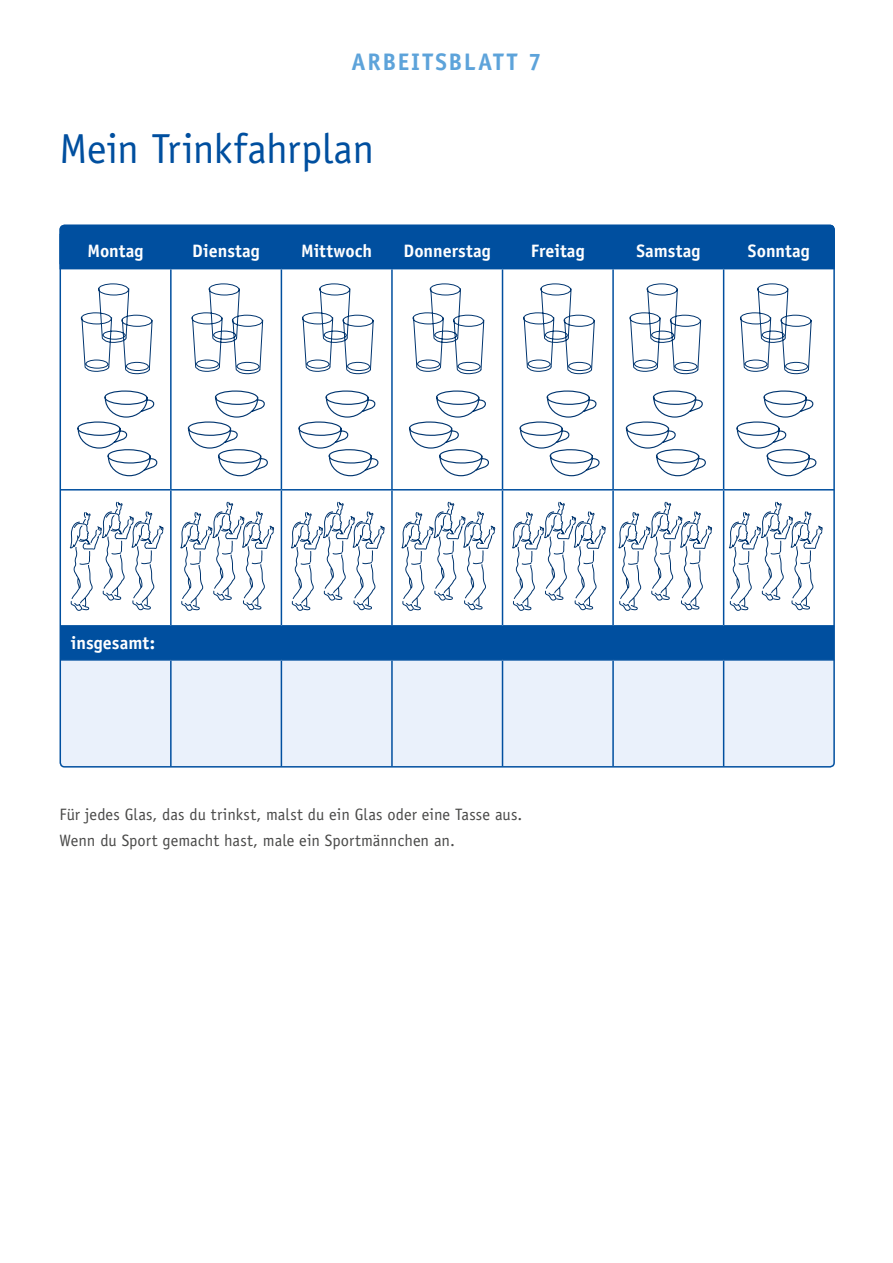
<style>
.page{position:relative;width:893px;height:1263px;background:#fff}
.page>*{position:absolute;margin:0;border:0;box-sizing:border-box;transform-origin:0 0}
.t1{font:42px "Officina Sans";letter-spacing:-.01em;color:#004f9f}
.t2{font:700 24px "Officina Sans";letter-spacing:.07em;color:#5da3da}
.t3{font:700 18px "Officina Sans";color:#fff}
.t4{font:16.5px/25.5px "Officina Sans";color:#4a4a49}
</style>
<div class="page">
<svg style="left:59px;top:224px;width:775px;height:41px;background:#0c57a3"></svg>
<svg style="left:63px;top:235px;width:769px;height:424px"></svg>
<div style="left:60px;top:661px;width:772px;height:105px;background:#eaf1fb"></div>
<hr style="left:60px;top:234px;width:111px;height:1px;background:#004f9f">
<hr style="left:171px;top:234px;width:110px;height:1px;background:#004f9f">
<hr style="left:281px;top:234px;width:111px;height:1px;background:#004f9f">
<hr style="left:392px;top:234px;width:110px;height:1px;background:#004f9f">
<hr style="left:502px;top:234px;width:111px;height:1px;background:#004f9f">
<hr style="left:502px;top:235px;width:1px;height:33px;background:#004f9f">
<hr style="left:613px;top:234px;width:111px;height:1px;background:#004f9f">
<hr style="left:612px;top:235px;width:2px;height:33px;background:#004f9f">
<hr style="left:724px;top:234px;width:111px;height:1px;background:#004f9f">
<hr style="left:723px;top:235px;width:1px;height:33px;background:#004f9f">
<hr style="left:170px;top:235px;width:2px;height:33px;background:#004f9f">
<hr style="left:281px;top:235px;width:1px;height:33px;background:#004f9f">
<hr style="left:391px;top:235px;width:2px;height:33px;background:#004f9f">
<hr style="left:60px;top:268px;width:111px;height:1px;background:#004f9f">
<hr style="left:171px;top:268px;width:110px;height:1px;background:#004f9f">
<hr style="left:170px;top:269px;width:2px;height:220px;background:#004f9f">
<hr style="left:281px;top:268px;width:111px;height:1px;background:#004f9f">
<hr style="left:281px;top:269px;width:1px;height:220px;background:#004f9f">
<hr style="left:392px;top:268px;width:110px;height:1px;background:#004f9f">
<hr style="left:391px;top:269px;width:2px;height:220px;background:#004f9f">
<hr style="left:502px;top:268px;width:111px;height:1px;background:#004f9f">
<hr style="left:502px;top:269px;width:1px;height:220px;background:#004f9f">
<hr style="left:613px;top:268px;width:111px;height:1px;background:#004f9f">
<hr style="left:612px;top:269px;width:2px;height:220px;background:#004f9f">
<hr style="left:724px;top:268px;width:111px;height:1px;background:#004f9f">
<hr style="left:723px;top:269px;width:1px;height:220px;background:#004f9f">
<hr style="left:60px;top:489px;width:111px;height:1px;background:#004f9f">
<hr style="left:171px;top:489px;width:110px;height:1px;background:#004f9f">
<hr style="left:170px;top:490px;width:2px;height:135px;background:#004f9f">
<hr style="left:281px;top:489px;width:111px;height:1px;background:#004f9f">
<hr style="left:281px;top:490px;width:1px;height:135px;background:#004f9f">
<hr style="left:392px;top:489px;width:110px;height:1px;background:#004f9f">
<hr style="left:391px;top:490px;width:2px;height:135px;background:#004f9f">
<hr style="left:502px;top:489px;width:111px;height:1px;background:#004f9f">
<hr style="left:502px;top:490px;width:1px;height:135px;background:#004f9f">
<hr style="left:613px;top:489px;width:111px;height:1px;background:#004f9f">
<hr style="left:612px;top:490px;width:2px;height:135px;background:#004f9f">
<hr style="left:724px;top:489px;width:110px;height:1px;background:#004f9f">
<hr style="left:723px;top:490px;width:1px;height:135px;background:#004f9f">
<hr style="left:60px;top:659px;width:111px;height:2px;background:#004f9f">
<hr style="left:171px;top:659px;width:110px;height:2px;background:#004f9f">
<hr style="left:170px;top:661px;width:2px;height:105px;background:#004f9f">
<hr style="left:281px;top:659px;width:111px;height:2px;background:#004f9f">
<hr style="left:281px;top:661px;width:1px;height:105px;background:#004f9f">
<hr style="left:392px;top:659px;width:110px;height:2px;background:#004f9f">
<hr style="left:391px;top:661px;width:2px;height:105px;background:#004f9f">
<hr style="left:502px;top:659px;width:111px;height:2px;background:#004f9f">
<hr style="left:502px;top:661px;width:1px;height:105px;background:#004f9f">
<hr style="left:613px;top:659px;width:111px;height:2px;background:#004f9f">
<hr style="left:612px;top:661px;width:2px;height:105px;background:#004f9f">
<hr style="left:724px;top:659px;width:110px;height:2px;background:#004f9f">
<hr style="left:723px;top:661px;width:1px;height:105px;background:#004f9f">
<hr style="left:60px;top:625px;width:111px;height:2px;background:#004f9f">
<hr style="left:171px;top:625px;width:110px;height:2px;background:#004f9f">
<hr style="left:281px;top:625px;width:111px;height:2px;background:#004f9f">
<hr style="left:392px;top:625px;width:110px;height:2px;background:#004f9f">
<hr style="left:502px;top:625px;width:111px;height:2px;background:#004f9f">
<hr style="left:613px;top:625px;width:111px;height:2px;background:#004f9f">
<hr style="left:724px;top:625px;width:110px;height:2px;background:#004f9f">
<svg style="left:77px;top:283px;width:81px;height:194px"></svg>
<svg style="left:187px;top:283px;width:81px;height:194px"></svg>
<svg style="left:298px;top:283px;width:81px;height:194px"></svg>
<svg style="left:408px;top:283px;width:82px;height:194px"></svg>
<svg style="left:519px;top:283px;width:81px;height:194px"></svg>
<svg style="left:625px;top:283px;width:81px;height:194px"></svg>
<svg style="left:736px;top:283px;width:81px;height:194px"></svg>
<svg style="left:69px;top:500px;width:95px;height:111px"></svg>
<svg style="left:180px;top:500px;width:94px;height:111px"></svg>
<svg style="left:290px;top:500px;width:95px;height:111px"></svg>
<svg style="left:401px;top:500px;width:94px;height:111px"></svg>
<svg style="left:511px;top:500px;width:95px;height:111px"></svg>
<svg style="left:618px;top:500px;width:94px;height:111px"></svg>
<svg style="left:728px;top:500px;width:95px;height:111px"></svg>
<h2 class="t2" style="left:351px;top:47px;width:192px">ARBEITSBLATT 7</h2>
<h1 class="t1" style="left:60px;top:125px;width:316px">Mein Trinkfahrplan</h1>
<p class="t3" style="left:87px;top:240px;width:58px">Montag</p>
<p class="t3" style="left:192px;top:240px;width:69px">Dienstag</p>
<p class="t3" style="left:301px;top:240px;width:73px">Mittwoch</p>
<p class="t3" style="left:404px;top:240px;width:89px">Donnerstag</p>
<p class="t3" style="left:531px;top:240px;width:55px">Freitag</p>
<p class="t3" style="left:636px;top:240px;width:66px">Samstag</p>
<p class="t3" style="left:748px;top:240px;width:63px">Sonntag</p>
<p class="t3" style="left:71px;top:631px;width:86px">insgesamt:</p>
<p class="t4" style="left:60px;top:802px;width:464px">Für jedes Glas, das du trinkst, malst du ein Glas oder eine Tasse aus.<br>Wenn du Sport gemacht hast, male ein Sportmännchen an.</p>
</div>
